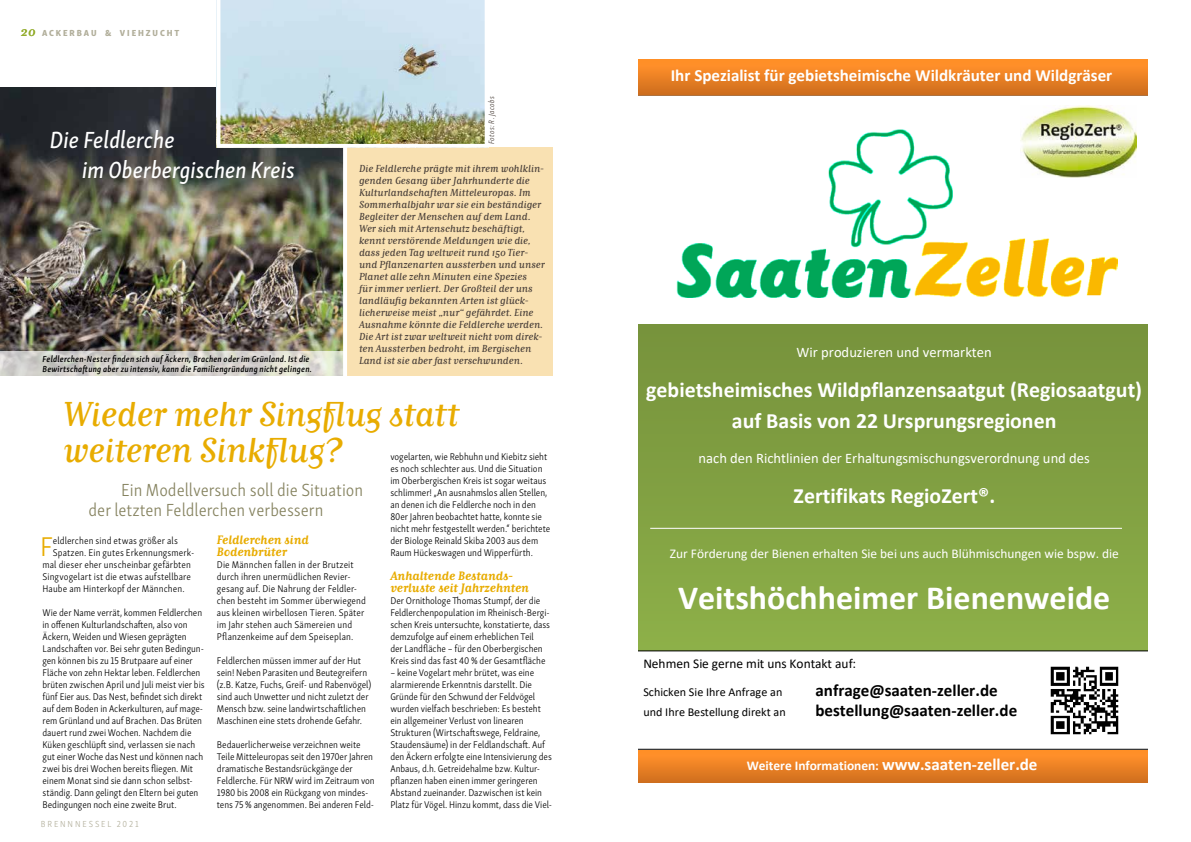
<style>
.page{position:relative;width:1191px;height:842px;background:#fff}
.page>*{position:absolute;margin:0;border:0;box-sizing:border-box;transform-origin:0 0}
.t1{font:34px/36px "Matrix II Script OT";letter-spacing:-.01em;color:#e8ac00}
.t2{font:700 33.9px "Calibri";color:#fff}
.t3{font:300 27.9px "Skolar Sans Latn Cn";color:#e8ac00}
.t4{font:24px "Skolar Sans Latn Cn Me It";color:#fff}
.t5{font:700 21.9px/30.6px "Calibri";color:#fff;text-align:center}
.t6{font:300 18px "Skolar Sans Latn Cn";color:#868360}
.t7{font:700 17px "Calibri";color:#fff}
.t8{font:700 17px "Calibri";color:#000}
.t9{font:14.6px "Calibri";color:#fff}
.t10{font:13.4px "Calibri";color:#fff}
.t11{font:700 13.4px "Calibri";color:#fff}
.t12{font:13.4px "Calibri";color:#000}
.t13{font:12.1px "Calibri";color:#000}
.t14{font:700 12px/12px "Matrix II Script OT";letter-spacing:-.005em;color:#e8ac00}
.t15{font:300 10px/12px "Skolar Sans Latn Cn";letter-spacing:-.005em;color:#000}
.t16{font:italic 10px/12px "Matrix IIOT";letter-spacing:.005em;color:#493f39}
.t17{font:italic 600 9px/10.5px "Skolar Sans Latn Cn";letter-spacing:.02em;color:#000}
.t18{font:9px "Skolar Sans Latn Cn Eb";letter-spacing:.21em;color:#b2af9b}
.t19{font:300 9px "Skolar Sans Latn Cn";letter-spacing:.205em;color:#b2af9b}
.t20{font:italic 300 8px "Skolar Sans Latn Cn";letter-spacing:.03em;color:#493f39}
.s1{font-family:"Matrix IIOT";font-style:italic;font-size:13px;color:#95ae30}
.s2{font-size:17px}
</style>
<div class="page">
<img style="left:0;top:88px;width:343px;height:264px">
<svg style="left:0;top:352px;width:343px;height:24px;background:#d4d2cc"></svg>
<div style="left:347px;top:148px;width:206px;height:228px;background:#f9e1b2"></div>
<img style="left:216px;top:0;width:273px;height:148px">
<svg style="left:343px;top:147px;width:4px;height:204px"></svg>
<div style="left:638px;top:325px;width:509px;height:327px;background:linear-gradient(to bottom,#76923c,#8db049)"></div>
<img style="left:638px;top:60px;width:509px;height:35px">
<img style="left:638px;top:750px;width:509px;height:33px">
<img style="left:676px;top:129px;width:441px;height:168px">
<svg style="left:638px;top:650px;width:509px;height:100px"></svg>
<img style="left:1040px;top:656px;width:88px;height:89px">
<img style="left:1020px;top:105px;width:116px;height:72px">
<hr style="left:650px;top:528px;width:472px;height:1px;background:#fff">
<p class="t18" style="left:21px;top:25px;width:160px"><span class="s1">20</span> ACKERBAU &amp; VIEHZUCHT</p>
<h3 class="t4" style="left:50px;top:121px;width:126px">Die Feldlerche</h3>
<p class="t20" style="left:486px;top:144px;width:50px;rotate:-90deg">Fotos: R. Jacobs</p>
<h3 class="t4" style="left:82px;top:152px;width:214px">im Oberbergischen Kreis</h3>
<p class="t16" style="left:359px;top:162px;width:187px">Die Feldlerche prägte mit ihrem wohlklin&shy;genden Gesang über Jahrhunderte die Kulturlandschaften Mitteleuropas. Im Sommerhalbjahr war sie ein beständiger Begleiter der Menschen auf dem Land.<br>Wer sich mit Artenschutz beschäftigt, kennt verstörende Meldungen wie die, dass jeden Tag weltweit rund 150 Tier&shy;und Pflanzenarten aussterben und unser Planet alle zehn Minuten eine Spezies<br>für immer verliert. Der Großteil der uns landläufig bekannten Arten ist glück&shy;licherweise meist „nur“ gefährdet. Eine Ausnahme könnte die Feldlerche werden.<br>Die Art ist zwar weltweit nicht vom direk&shy;ten Aussterben bedroht, im Bergischen Land ist sie aber fast verschwunden.</p>
<p class="t17" style="left:43px;top:352px;width:271px">Feldlerchen-Nester finden sich auf Äckern, Brachen oder im Grünland. Ist die<br>Bewirtschaftung aber zu intensiv, kann die Familiengründung nicht gelingen.</p>
<h1 class="t1" style="left:63px;top:395px;width:397px">Wieder mehr Singflug statt weiteren Sinkflug?</h1>
<p class="t15" style="left:390px;top:450px;width:161px">vogelarten, wie Rebhuhn und Kiebitz sieht es noch schlechter aus. Und die Situation im Oberbergischen Kreis ist sogar weitaus schlimmer! „An ausnahmslos allen Stellen, an denen ich die Feldlerche noch in den 80er Jahren beobachtet hatte, konnte sie nicht mehr festgestellt werden.“ berichtete der Biologe Reinald Skiba 2003 aus dem Raum Hückeswagen und Wipperfürth.</p>
<p class="t14" style="left:390px;top:569px;width:140px">Anhaltende Bestands&shy;verluste seit Jahrzehnten</p>
<p class="t15" style="left:390px;top:594px;width:161px">Der Ornithologe Thomas Stumpf, der die Feldlerchenpopulation im Rheinisch-Bergi&shy;schen Kreis untersuchte, konstatierte, dass demzufolge auf einem erheblichen Teil<br>der Landfläche – für den Oberbergischen Kreis sind das fast 40 % der Gesamtfläche</p>
<p class="t15" style="left:390px;top:666px;width:163px">– keine Vogelart mehr brütet, was eine alarmierende Erkenntnis darstellt. Die Gründe für den Schwund der Feldvögel wurden vielfach beschrieben: Es besteht ein allgemeiner Verlust von linearen Strukturen (Wirtschaftswege, Feldraine, Staudensäume) in der Feldlandschaft. Auf den Äckern erfolgte eine Intensivierung des Anbaus, d.h. Getreidehalme bzw. Kultur&shy;pflanzen haben einen immer geringeren Abstand zueinander. Dazwischen ist kein Platz für Vögel. Hinzu kommt, dass die Viel-</p>
<h3 class="t6" style="left:121px;top:477px;width:244px">Ein Modellversuch soll die Situation</h3>
<h3 class="t6" style="left:89px;top:497px;width:236px">der letzten Feldlerchen verbessern</h3>
<p class="t14" style="left:217px;top:533px;width:93px">Feldlerchen sind<br>Bodenbrüter</p>
<p class="t15" style="left:217px;top:558px;width:151px">Die Männchen fallen in der Brutzeit durch ihren unermüdlichen Revier&shy;gesang auf. Die Nahrung der Feldler&shy;chen besteht im Sommer überwiegend aus kleinen wirbellosen Tieren. Später im Jahr stehen auch Sämereien und Pflanzenkeime auf dem Speiseplan.</p>
<p class="t15" style="left:217px;top:654px;width:156px">Feldlerchen müssen immer auf der Hut sein! Neben Parasiten und Beutegreifern (z.B. Katze, Fuchs, Greif- und Rabenvögel) sind auch Unwetter und nicht zuletzt der Mensch bzw. seine landwirtschaftlichen Maschinen eine stets drohende Gefahr.</p>
<p class="t15" style="left:217px;top:738px;width:159px">Bedauerlicherweise verzeichnen weite Teile Mitteleuropas seit den 1970er Jahren dramatische Bestandsrückgänge der Feldlerche. Für NRW wird im Zeitraum von 1980 bis 2008 ein Rückgang von mindes&shy;tens 75 % angenommen. Bei anderen Feld-</p>
<h3 class="t3" style="left:40px;top:526px;width:15px">F</h3>
<p class="t15" style="left:53px;top:534px;width:127px">eldlerchen sind etwas größer als</p>
<p class="t15" style="left:53px;top:546px;width:143px">Spatzen. Ein gutes Erkennungsmerk-</p>
<p class="t15" style="left:43px;top:558px;width:150px">mal dieser eher unscheinbar gefärbten</p>
<p class="t15" style="left:43px;top:570px;width:150px">Singvogelart ist die etwas aufstellbare</p>
<p class="t15" style="left:43px;top:582px;width:144px">Haube am Hinterkopf der Männchen.</p>
<p class="t15" style="left:43px;top:606px;width:164px">Wie der Name verrät, kommen Feldlerchen in offenen Kulturlandschaften, also von Äckern, Weiden und Wiesen geprägten Landschaften vor. Bei sehr guten Bedingun&shy;gen können bis zu 15 Brutpaare auf einer Fläche von zehn Hektar leben. Feldlerchen brüten zwischen April und Juli meist vier bis fünf Eier aus. Das Nest, befindet sich direkt auf dem Boden in Ackerkulturen, auf mage&shy;rem Grünland und auf Brachen. Das Brüten dauert rund zwei Wochen. Nachdem die Küken geschlüpft sind, verlassen sie nach gut einer Woche das Nest und können nach zwei bis drei Wochen bereits fliegen. Mit einem Monat sind sie dann schon selbst&shy;ständig. Dann gelingt den Eltern bei guten Bedingungen noch eine zweite Brut.</p>
<p class="t19" style="left:41px;top:817px;width:99px">BRENNNESSEL 2021</p>
<h3 class="t7" style="left:671px;top:63px;width:443px">Ihr Spezialist für gebietsheimische Wildkräuter und Wildgräser</h3>
<h3 class="t9" style="left:796px;top:342px;width:197px">Wir produzieren und vermarkten</h3>
<h3 class="t5" style="left:646px;top:374px;width:497px">gebietsheimisches Wildpflanzensaatgut (Regiosaatgut) auf Basis von 22 Ursprungsregionen</h3>
<h3 class="t9" style="left:698px;top:448px;width:393px">nach den Richtlinien der Erhaltungsmischungsverordnung und des</h3>
<h3 class="t5" style="left:793px;top:480px;width:203px">Zertifikats RegioZert®.</h3>
<h3 class="t10" style="left:670px;top:545px;width:450px">Zur Förderung der Bienen erhalten Sie bei uns auch Blühmischungen wie bspw. die</h3>
<h2 class="t2" style="left:678px;top:574px;width:434px">Veitshöchheimer Bienenweide</h2>
<h3 class="t12" style="left:643px;top:655px;width:214px">Nehmen Sie gerne mit uns Kontakt auf:</h3>
<p class="t13" style="left:643px;top:683px;width:140px">Schicken Sie Ihre Anfrage an</p>
<h3 class="t8" style="left:815px;top:678px;width:184px">anfrage@saaten-zeller.de</h3>
<p class="t13" style="left:643px;top:704px;width:144px">und Ihre Bestellung direkt an</p>
<h3 class="t8" style="left:815px;top:699px;width:203px">bestellung@saaten-zeller.de</h3>
<h3 class="t11" style="left:746px;top:756px;width:292px">Weitere Informationen: <span class="s2">www.saaten-zeller.de</span></h3>
</div>
